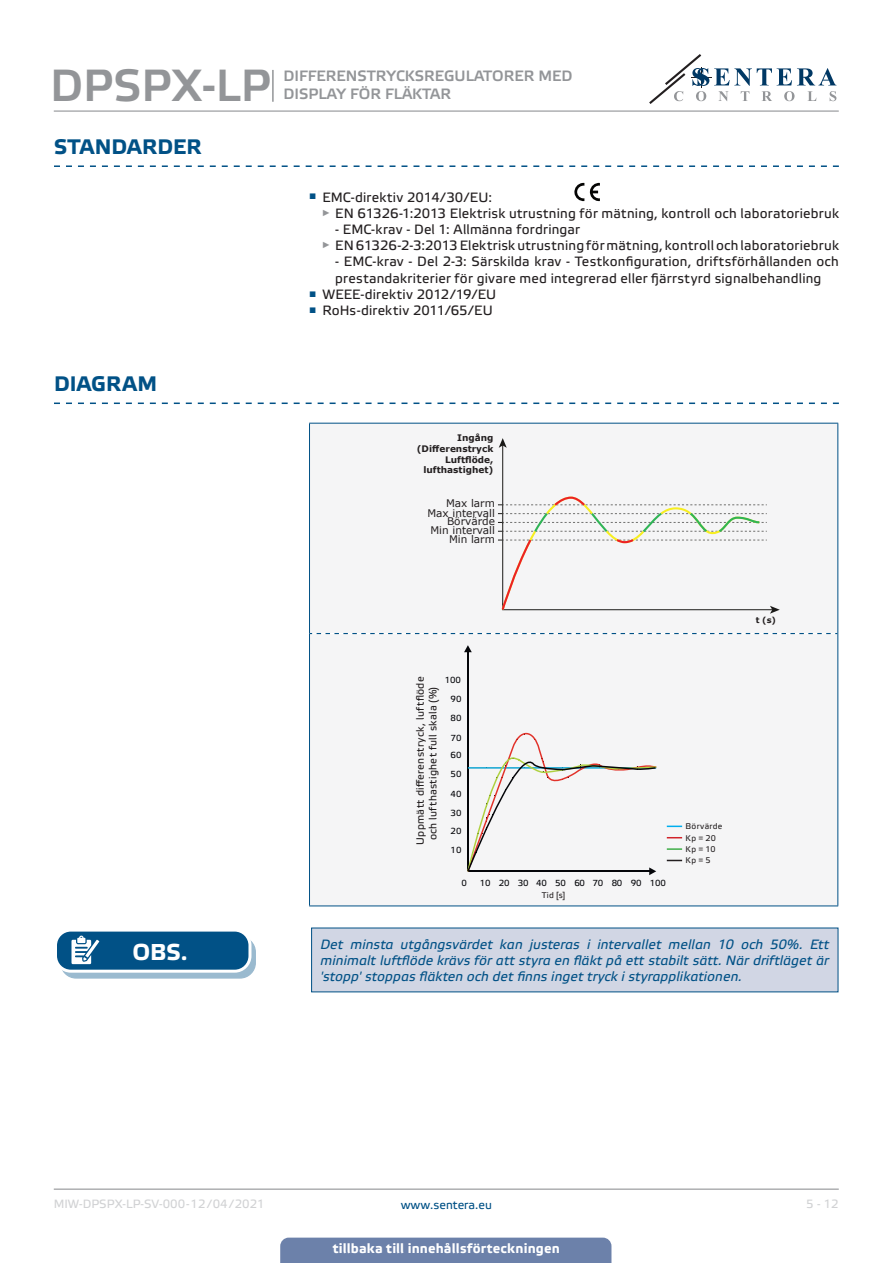
<style>
.page{position:relative;width:893px;height:1263px;background:#fff}
.page>*{position:absolute;margin:0;border:0;box-sizing:border-box;transform-origin:0 0}
.t1{font:45px "Etelka Medium Pro";color:#939598}
.t2{font:700 22.95px "Etelka Text Pro";color:#fff}
.t3{font:700 21px "Etelka Text Pro";letter-spacing:.005em;color:#015186}
.t4{font:15px/18px "Etelka Medium Pro";color:#939598}
.t5{font:13.5px/16.2px "Etelka Text Pro";letter-spacing:.015em;color:#231f20}
.attention{font:italic 13.5px/16.2px "Etelka Text Pro";letter-spacing:.01em;color:#015186;text-align:justify}
.t6{font:700 13.5px "Etelka Text Pro";letter-spacing:.01em;color:#fff}
.t7{font:12px "Etelka Text Pro";color:#d1d2d4}
.t8{font:12px "Etelka Text Pro";color:#015186}
.TABLE_TEXT_WHITE{font:10.5px/12.6px "Etelka Text Pro";letter-spacing:.025em;color:#231f20;text-align:center}
.Body_text{font:10.5px "Verdana";color:#231f20}
.Body_text-2{font:700 9px "Verdana";color:#231f20}
.t9{font:8.85px "Etelka Text Pro";letter-spacing:-.02em;color:#05060a}
.TABLE_TEXT_WHITE-2{font:8.25px "Etelka Text Pro";letter-spacing:.035em;color:#231f20}
.Body_text-3{font:700 8.25px "Verdana";color:#231f20}
</style>
<div class="page">
<hr style="left:54px;top:111px;width:785px;height:1px;background:#939598">
<hr style="left:54px;top:1188px;width:785px;height:2px;background:#939598">
<svg style="left:649px;top:54px;width:187px;height:50px"></svg>
<div style="left:280px;top:1237px;width:331px;height:26px;background:#6c81aa"></div>
<hr style="left:272px;top:70px;width:2px;height:32px;background:#939598">
<svg style="left:54px;top:165px;width:785px;height:2px"></svg>
<svg style="left:54px;top:402px;width:785px;height:2px"></svg>
<svg style="left:574px;top:182px;width:26px;height:20px"></svg>
<div style="left:310px;top:424px;width:527px;height:481px;background:#f5f5f6"></div>
<hr style="left:309px;top:423px;width:1px;height:210px;background:#015186">
<hr style="left:309px;top:423px;width:529px;height:1px;background:#015186">
<hr style="left:837px;top:423px;width:1px;height:210px;background:#015186">
<hr style="left:309px;top:633px;width:1px;height:272px;background:#015186">
<svg style="left:310px;top:633px;width:527px;height:1px"></svg>
<hr style="left:837px;top:633px;width:1px;height:272px;background:#015186">
<hr style="left:309px;top:905px;width:529px;height:1px;background:#015186">
<div style="left:498px;top:438px;width:282px;height:176px;background:#f5f5f6"></div>
<svg style="left:667px;top:825px;width:15px;height:2px"></svg>
<svg style="left:667px;top:837px;width:15px;height:1px"></svg>
<svg style="left:667px;top:848px;width:15px;height:2px"></svg>
<svg style="left:667px;top:860px;width:15px;height:1px"></svg>
<svg style="left:464px;top:645px;width:8px;height:7px"></svg>
<hr style="left:467px;top:652px;width:2px;height:219px;background:#05060a">
<svg style="left:466px;top:732px;width:192px;height:143px"></svg>
<div style="left:312px;top:928px;width:526px;height:64px;background:#d1d6e4"></div>
<div style="left:61px;top:937px;width:194px;height:41px;background:#9abacf;border-radius:15px"></div>
<div style="left:60px;top:936px;width:196px;height:43px;border:1px solid #015186;border-radius:15px"></div>
<div style="left:56px;top:930px;width:194px;height:41px;background:#015186;border-radius:15px"></div>
<div style="left:54px;top:928px;width:197px;height:45px;border:3px solid #fff;border-radius:15px"></div>
<svg style="left:71px;top:935px;width:34px;height:37px"></svg>
<h1 class="t1" style="left:50px;top:61px;width:222px">DPSPX-LP</h1>
<p class="t4" style="left:283px;top:67px;width:290px">DIFFERENSTRYCKSREGULATORER MED<br>DISPLAY FÖR FLÄKTAR</p>
<p class="t3" style="left:54px;top:135px;width:149px">STANDARDER</p>
<p class="t5" style="left:309px;top:190px;width:184px"><sup>■</sup> EMC-direktiv 2014/30/EU:</p>
<p class="t5" style="left:322px;top:206px;width:519px"><sup>►</sup> EN 61326-1:2013 Elektrisk utrustning för mätning, kontroll och laboratoriebruk</p>
<p class="t5" style="left:335px;top:222px;width:246px">- EMC-krav - Del 1: Allmänna fordringar</p>
<p class="t5" style="left:322px;top:238px;width:519px"><sup>►</sup> EN 61326-2-3:2013 Elektrisk utrustning för mätning, kontroll och laboratoriebruk</p>
<p class="t5" style="left:335px;top:254px;width:505px">- EMC-krav - Del 2-3: Särskilda krav - Testkonfiguration, driftsförhållanden och prestandakriterier för givare med integrerad eller fjärrstyrd signalbehandling</p>
<p class="t5" style="left:309px;top:287px;width:189px"><sup>■</sup> WEEE-direktiv 2012/19/EU</p>
<p class="t5" style="left:309px;top:303px;width:185px"><sup>■</sup> RoHs-direktiv 2011/65/EU</p>
<p class="t3" style="left:54px;top:372px;width:105px">DIAGRAM</p>
<p class="t2" style="left:133px;top:940px;width:57px">OBS.</p>
<p class="Body_text-2" style="left:457px;top:431px;width:38px">Ingång</p>
<p class="Body_text-2" style="left:417px;top:442px;width:78px">(Differenstryck</p>
<p class="Body_text-2" style="left:445px;top:453px;width:50px">Luftflöde,</p>
<p class="Body_text-2" style="left:423px;top:464px;width:71px">lufthastighet)</p>
<p class="Body_text" style="left:446px;top:496px;width:50px">Max larm</p>
<p class="Body_text" style="left:427px;top:506px;width:69px">Max intervall</p>
<p class="Body_text" style="left:447px;top:514px;width:49px">Börvärde</p>
<p class="Body_text" style="left:430px;top:523px;width:66px">Min intervall</p>
<p class="Body_text" style="left:449px;top:532px;width:47px">Min larm</p>
<p class="t9" style="left:445px;top:675px;width:18px">100</p>
<p class="TABLE_TEXT_WHITE" style="left:415px;top:845px;width:170px;rotate:-90deg">Uppmätt differenstryck, luftflöde och lufthastighet full skala (%)</p>
<p class="t9" style="left:451px;top:694px;width:12px">90</p>
<p class="t9" style="left:451px;top:713px;width:12px">80</p>
<p class="t9" style="left:451px;top:733px;width:12px">70</p>
<p class="t9" style="left:451px;top:750px;width:12px">60</p>
<p class="t9" style="left:451px;top:769px;width:12px">50</p>
<p class="t9" style="left:451px;top:789px;width:12px">40</p>
<p class="t9" style="left:451px;top:808px;width:12px">30</p>
<p class="t9" style="left:451px;top:826px;width:12px">20</p>
<p class="t9" style="left:451px;top:845px;width:12px">10</p>
<p class="t9" style="left:462px;top:878px;width:7px">0</p>
<p class="t9" style="left:480px;top:878px;width:187px">10 20 30 40 50 60 70 80 90 100</p>
<p class="TABLE_TEXT_WHITE-2" style="left:542px;top:891px;width:25px">Tid [s]</p>
<p class="TABLE_TEXT_WHITE-2" style="left:686px;top:822px;width:38px">Börvärde</p>
<p class="TABLE_TEXT_WHITE-2" style="left:686px;top:834px;width:32px">Kp = 20</p>
<p class="TABLE_TEXT_WHITE-2" style="left:686px;top:844px;width:32px">Kp = 10</p>
<p class="TABLE_TEXT_WHITE-2" style="left:686px;top:855px;width:27px">Kp = 5</p>
<p class="Body_text-3" style="left:756px;top:614px;width:22px">t (s)</p>
<p class="attention" style="left:320px;top:937px;width:510px">Det minsta utgångsvärdet kan justeras i intervallet mellan 10 och 50%. Ett minimalt luftflöde krävs för att styra en fläkt på ett stabilt sätt. När driftläget är 'stopp' stoppas fläkten och det finns inget tryck i styrapplikationen.</p>
<p class="t7" style="left:54px;top:1197px;width:212px">MIW-DPSPX-LP-SV-000 - 12 / 04 / 2021</p>
<p class="t8" style="left:401px;top:1198px;width:93px">www.sentera.eu</p>
<p class="t7" style="left:806px;top:1197px;width:34px">5 - 12</p>
<p class="t6" style="left:333px;top:1240px;width:229px">tillbaka till innehållsförteckningen</p>
</div>
